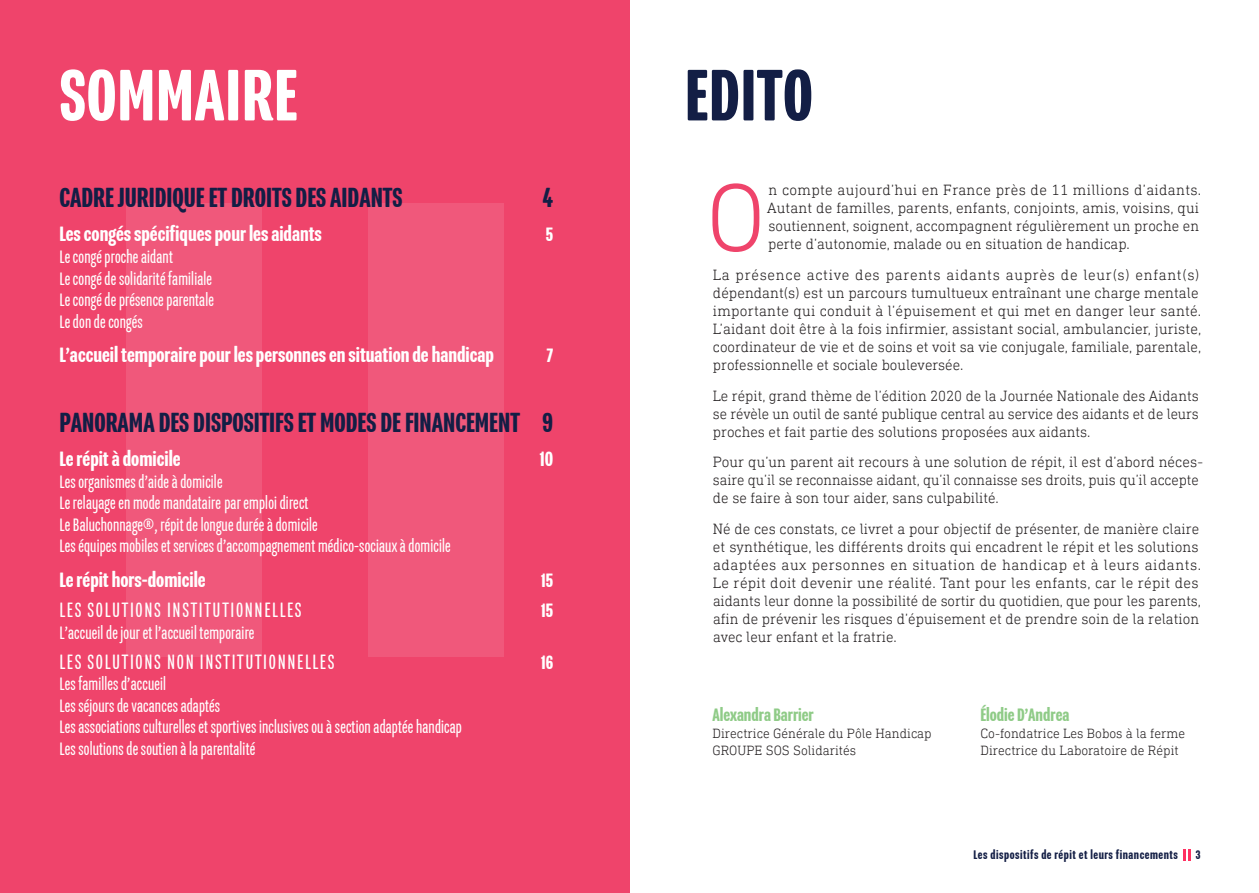
<style>
.page{position:relative;width:1259px;height:893px;background:#fff}
.page>*{position:absolute;margin:0;border:0;box-sizing:border-box;transform-origin:0 0}
.TEXTE_COURANT{font:300 97.95px "DIN Next Slab Pro";color:#ef446b}
.titre_1{font:500 78.9px "Program Narrow";letter-spacing:.01em;color:#fff}
.titre_1-2{font:500 78.9px "Program Narrow";letter-spacing:.01em;color:#131e45}
.TC{font:500 30px "Program Narrow";color:#131e45}
.TEXTE_COURANT-2{font:500 22.5px "Program Narrow";color:#fff}
.TEXTE_COURANT-3{font:22.5px "Program Narrow";letter-spacing:.075em;color:#fff}
.TEXTE_COURANT-4{font:500 21px "Program Narrow";color:#fff}
.TEXTE_COURANT-5{font:19.5px "Program Narrow";letter-spacing:.01em;color:#fff}
.TEXTE_COURANT-6{font:500 19.5px "Program Narrow";color:#8fcb87}
.TEXTE_COURANT-7{font:300 15px/18px "DIN Next Slab Pro";color:#231f20}
.TEXTE_COURANT-8{font:300 13.5px "DIN Next Slab Pro";color:#231f20}
.titre_3{font:500 13.5px "Program Narrow";letter-spacing:.04em;color:#131e45}
</style>
<div class="page">
<div style="left:0;top:0;width:629px;height:893px;background:#ef446b"></div>
<div style="left:126px;top:204px;width:136px;height:453px;background:#f0587b"></div>
<div style="left:368px;top:204px;width:135px;height:453px;background:#f0587b"></div>
<svg style="left:1183px;top:849px;width:7px;height:11px"></svg>
<p class="titre_1" style="left:60px;top:52px;width:239px">SOMMAIRE</p>
<p class="titre_1-2" style="left:685px;top:52px;width:130px">EDITO</p>
<p class="TC" style="left:60px;top:181px;width:344px">CADRE JURIDIQUE ET DROITS DES AIDANTS</p>
<p class="TC" style="left:543px;top:181px;width:12px">4</p>
<p class="TEXTE_COURANT-2" style="left:60px;top:222px;width:264px">Les congés spécifiques pour les aidants</p>
<p class="TEXTE_COURANT-4" style="left:546px;top:223px;width:9px">5</p>
<p class="TEXTE_COURANT-5" style="left:60px;top:247px;width:115px">Le congé proche aidant</p>
<p class="TEXTE_COURANT-5" style="left:60px;top:268px;width:154px">Le congé de solidarité familiale</p>
<p class="TEXTE_COURANT-5" style="left:60px;top:290px;width:156px">Le congé de présence parentale</p>
<p class="TEXTE_COURANT-5" style="left:60px;top:312px;width:85px">Le don de congés</p>
<p class="TEXTE_COURANT-2" style="left:60px;top:343px;width:436px">L’accueil temporaire pour les personnes en situation de handicap</p>
<p class="TEXTE_COURANT-4" style="left:547px;top:344px;width:8px">7</p>
<p class="TC" style="left:60px;top:406px;width:495px">PANORAMA DES DISPOSITIFS ET MODES DE FINANCEMENT 9</p>
<p class="TEXTE_COURANT-2" style="left:60px;top:447px;width:123px">Le répit à domicile</p>
<p class="TEXTE_COURANT-2" style="left:540px;top:447px;width:15px">10</p>
<p class="TEXTE_COURANT-5" style="left:60px;top:471px;width:164px">Les organismes d’aide à domicile</p>
<p class="TEXTE_COURANT-5" style="left:60px;top:493px;width:250px">Le relayage en mode mandataire par emploi direct</p>
<p class="TEXTE_COURANT-5" style="left:60px;top:515px;width:260px">Le Baluchonnage®, répit de longue durée à domicile</p>
<p class="TEXTE_COURANT-5" style="left:60px;top:536px;width:393px">Les équipes mobiles et services d’accompagnement médico-sociaux à domicile</p>
<p class="TEXTE_COURANT-2" style="left:60px;top:567px;width:148px">Le répit hors-domicile</p>
<p class="TEXTE_COURANT-4" style="left:541px;top:569px;width:13px">15</p>
<p class="TEXTE_COURANT-3" style="left:60px;top:598px;width:243px">LES SOLUTIONS INSTITUTIONNELLES</p>
<p class="TEXTE_COURANT-4" style="left:541px;top:599px;width:13px">15</p>
<p class="TEXTE_COURANT-5" style="left:60px;top:622px;width:196px">L’accueil de jour et l’accueil temporaire</p>
<p class="TEXTE_COURANT-3" style="left:60px;top:650px;width:276px">LES SOLUTIONS NON INSTITUTIONNELLES</p>
<p class="TEXTE_COURANT-4" style="left:541px;top:650px;width:13px">16</p>
<p class="TEXTE_COURANT-5" style="left:60px;top:674px;width:108px">Les familles d’accueil</p>
<p class="TEXTE_COURANT-5" style="left:60px;top:696px;width:162px">Les séjours de vacances adaptés</p>
<p class="TEXTE_COURANT-5" style="left:60px;top:717px;width:404px">Les associations culturelles et sportives inclusives ou à section adaptée handicap</p>
<p class="TEXTE_COURANT-5" style="left:60px;top:739px;width:197px">Les solutions de soutien à la parentalité</p>
<p class="TEXTE_COURANT" style="left:706px;top:161px;width:61px">O</p>
<p class="TEXTE_COURANT-7" style="left:767px;top:181px;width:435px">n compte aujourd’hui en France près de 11 millions d’aidants.<br>Autant de familles, parents, enfants, conjoints, amis, voisins, qui soutiennent, soignent, accompagnent régulièrement un proche en perte d’autonomie, malade ou en situation de handicap.</p>
<p class="TEXTE_COURANT-7" style="left:713px;top:266px;width:490px">La présence active des parents aidants auprès de leur(s) enfant(s) dépendant(s) est un parcours tumultueux entraînant une charge mentale importante qui conduit à l’épuisement et qui met en danger leur santé.<br>L’aidant doit être à la fois infirmier, assistant social, ambulancier, juriste, coordinateur de vie et de soins et voit sa vie conjugale, familiale, parentale, professionnelle et sociale bouleversée.</p>
<p class="TEXTE_COURANT-7" style="left:713px;top:386px;width:487px;text-align:justify">Le répit, grand thème de l’édition 2020 de la Journée Nationale des Aidants se révèle un outil de santé publique central au service des aidants et de leurs proches et fait partie des solutions proposées aux aidants.</p>
<p class="TEXTE_COURANT-7" style="left:713px;top:453px;width:492px">Pour qu’un parent ait recours à une solution de répit, il est d’abord néces&shy;saire qu’il se reconnaisse aidant, qu’il connaisse ses droits, puis qu’il accepte de se faire à son tour aider, sans culpabilité.</p>
<p class="TEXTE_COURANT-7" style="left:713px;top:520px;width:490px">Né de ces constats, ce livret a pour objectif de présenter, de manière claire et synthétique, les différents droits qui encadrent le répit et les solutions adaptées aux personnes en situation de handicap et à leurs aidants.<br>Le répit doit devenir une réalité. Tant pour les enfants, car le répit des aidants leur donne la possibilité de sortir du quotidien, que pour les parents, afin de prévenir les risques d’épuisement et de prendre soin de la relation avec leur enfant et la fratrie.</p>
<p class="TEXTE_COURANT-6" style="left:712px;top:704px;width:103px">Alexandra Barrier</p>
<p class="TEXTE_COURANT-8" style="left:712px;top:726px;width:221px">Directrice Générale du Pôle Handicap</p>
<p class="TEXTE_COURANT-8" style="left:712px;top:743px;width:145px">GROUPE SOS Solidarités</p>
<p class="TEXTE_COURANT-6" style="left:980px;top:704px;width:90px">Élodie D’Andrea</p>
<p class="TEXTE_COURANT-8" style="left:980px;top:726px;width:206px">Co-fondatrice Les Bobos à la ferme</p>
<p class="TEXTE_COURANT-8" style="left:980px;top:743px;width:200px">Directrice du Laboratoire de Répit</p>
<p class="titre_3" style="left:973px;top:847px;width:206px">Les dispositifs de répit et leurs financements</p>
<p class="titre_3" style="left:1195px;top:847px;width:6px">3</p>
</div>
